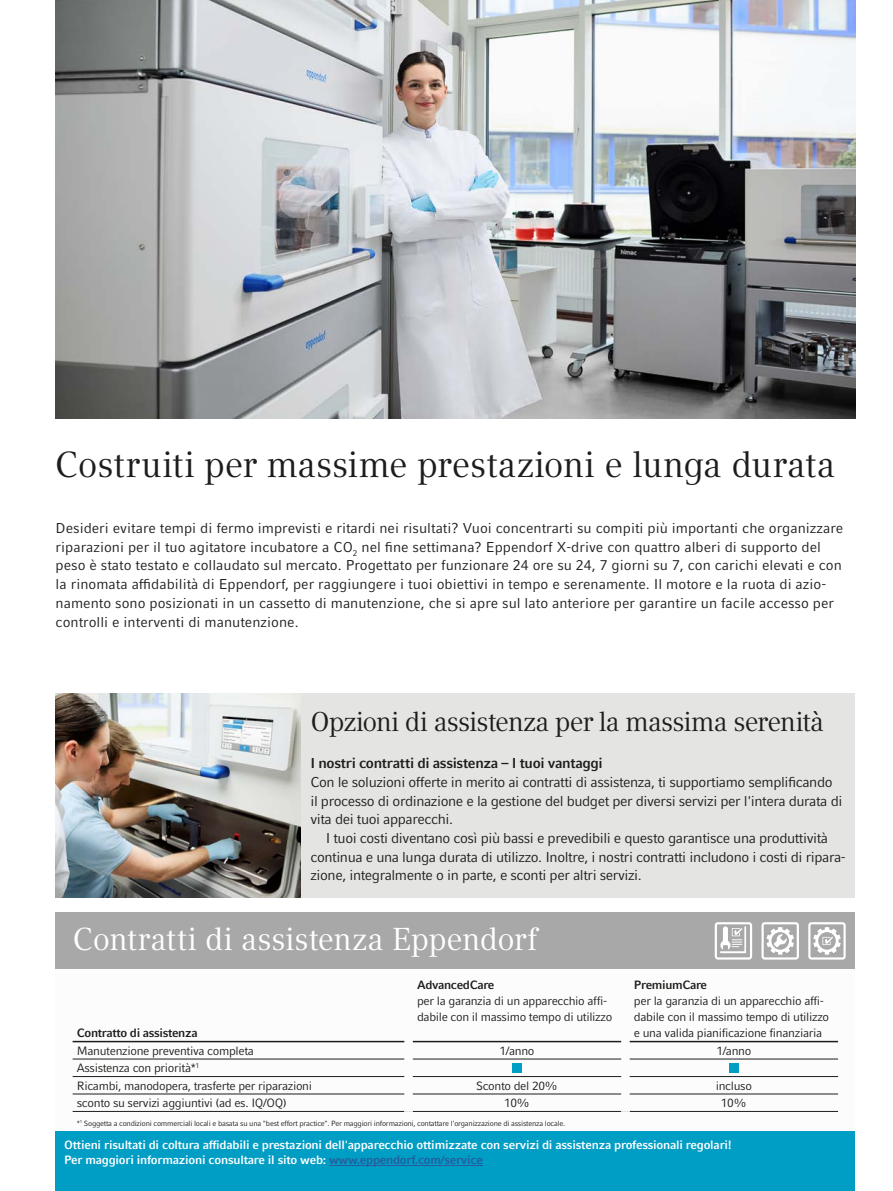
<style>
.page{position:relative;width:893px;height:1191px;background:#fff}
.page>*{position:absolute;margin:0;border:0;box-sizing:border-box;transform-origin:0 0}
._01_Headline_3_21pt{font:36px "Compatil Textfor Eppendorf";letter-spacing:-.01em;color:#1d1d1b}
._01_Headline_3_21pt-2{font:31.5px "Compatil Textfor Eppendorf";letter-spacing:-.01em;color:#fff}
._01_Headline_3_21pt-3{font:27px "Compatil Textfor Eppendorf";letter-spacing:-.03em;color:#1d1d1b}
._03_Body_Copy_no_pi_9_5pt{font:14.25px/18.8px "Compatil Factfor Eppendorf";color:#1d1d1b}
._03_Body_Copy_pi_9_5pt{font:14.25px/18.8px "Compatil Factfor Eppendorf";letter-spacing:-.03em;color:#1d1d1b}
._03_Body_Copy_no_pi_9_5pt-2{font:14.25px/18.8px "Compatil Factfor Eppendorf";letter-spacing:-.03em;color:#1d1d1b}
._03_Subtitle_9_5pt{font:700 14.25px "Compatil Factfor Eppendorf";letter-spacing:-.025em;color:#1d1d1b}
._03_Table_Header_8pt{font:700 12px/15px "Compatil Factfor Eppendorf";letter-spacing:-.02em;color:#fff}
._03_Table_Content_8pt{font:12px "Compatil Factfor Eppendorf";letter-spacing:-.03em;color:#1d1d1b}
._03_Table_Header_8pt-2{font:12px/16px "Compatil Factfor Eppendorf";letter-spacing:-.03em;color:#1d1d1b}
._03_Table_Header_8pt-3{font:700 12px "Compatil Factfor Eppendorf";letter-spacing:-.03em;color:#1d1d1b}
._03_Table_Content_8pt-2{font:7.5px "Compatil Factfor Eppendorf";letter-spacing:-.03em;color:#1d1d1b}
.s1{color:#275b9c}
</style>
<div class="page">
<img style="left:56px;top:0;width:799px;height:419px">
<img style="left:56px;top:693px;width:246px;height:204px">
<div style="left:56px;top:912px;width:799px;height:57px;background:#a8a8a8"></div>
<svg style="left:808px;top:922px;width:38px;height:37px"></svg>
<svg style="left:761px;top:922px;width:38px;height:37px"></svg>
<svg style="left:715px;top:922px;width:37px;height:37px"></svg>
<div style="left:302px;top:693px;width:553px;height:204px;background:#e4e4e3"></div>
<hr style="left:73px;top:1040px;width:331px;height:2px;background:#1d1d1b">
<hr style="left:73px;top:1058px;width:331px;height:1px;background:#1d1d1b">
<hr style="left:73px;top:1076px;width:331px;height:1px;background:#1d1d1b">
<hr style="left:73px;top:1093px;width:331px;height:1px;background:#1d1d1b">
<hr style="left:73px;top:1111px;width:331px;height:1px;background:#1d1d1b">
<hr style="left:413px;top:1111px;width:208px;height:1px;background:#1d1d1b">
<hr style="left:630px;top:1111px;width:208px;height:1px;background:#1d1d1b">
<hr style="left:413px;top:1040px;width:208px;height:2px;background:#1d1d1b">
<hr style="left:413px;top:1058px;width:208px;height:1px;background:#1d1d1b">
<hr style="left:413px;top:1076px;width:208px;height:1px;background:#1d1d1b">
<hr style="left:413px;top:1093px;width:208px;height:1px;background:#1d1d1b">
<hr style="left:630px;top:1040px;width:208px;height:2px;background:#1d1d1b">
<hr style="left:630px;top:1058px;width:208px;height:1px;background:#1d1d1b">
<hr style="left:630px;top:1076px;width:208px;height:1px;background:#1d1d1b">
<hr style="left:630px;top:1093px;width:208px;height:1px;background:#1d1d1b">
<div style="left:512px;top:1063px;width:9px;height:9px;background:#009dc5"></div>
<div style="left:729px;top:1063px;width:9px;height:9px;background:#009dc5"></div>
<div style="left:56px;top:1131px;width:799px;height:60px;background:#009dc5"></div>
<hr style="left:329px;top:1165px;width:154px;height:1px;background:#275b9c">
<p class="_01_Headline_3_21pt" style="left:55px;top:444px;width:782px">Costruiti per massime prestazioni e lunga durata</p>
<p class="_03_Body_Copy_no_pi_9_5pt" style="left:56px;top:518px;width:789px">Desideri evitare tempi di fermo imprevisti e ritardi nei risultati? Vuoi concentrarti su compiti più importanti che organizzare riparazioni per il tuo agitatore incubatore a CO<sub>2</sub> nel fine settimana? Eppendorf X-drive con quattro alberi di supporto del peso è stato testato e collaudato sul mercato. Progettato per funzionare 24 ore su 24, 7 giorni su 7, con carichi elevati e con la rinomata affidabilità di Eppendorf, per raggiungere i tuoi obiettivi in tempo e serenamente. Il motore e la ruota di azio&shy;namento sono posizionati in un cassetto di manutenzione, che si apre sul lato anteriore per garantire un facile accesso per controlli e interventi di manutenzione.</p>
<p class="_01_Headline_3_21pt-3" style="left:310px;top:705px;width:515px">Opzioni di assistenza per la massima serenità</p>
<p class="_03_Subtitle_9_5pt" style="left:310px;top:755px;width:294px">I nostri contratti di assistenza – I tuoi vantaggi</p>
<p class="_03_Body_Copy_no_pi_9_5pt-2" style="left:310px;top:772px;width:533px">Con le soluzioni offerte in merito ai contratti di assistenza, ti supportiamo semplificando il processo di ordinazione e la gestione del budget per diversi servizi per l'intera durata di vita dei tuoi apparecchi.</p>
<p class="_03_Body_Copy_pi_9_5pt" style="left:310px;top:828px;width:537px;text-indent:15px">I tuoi costi diventano così più bassi e prevedibili e questo garantisce una produttività continua e una lunga durata di utilizzo. Inoltre, i nostri contratti includono i costi di ripara&shy;zione, integralmente o in parte, e sconti per altri servizi.</p>
<p class="_01_Headline_3_21pt-2" style="left:73px;top:921px;width:466px">Contratti di assistenza Eppendorf</p>
<p class="_03_Table_Header_8pt-3" style="left:77px;top:1026px;width:122px">Contratto di assistenza</p>
<p class="_03_Table_Header_8pt-3" style="left:417px;top:978px;width:79px">AdvancedCare</p>
<p class="_03_Table_Header_8pt-2" style="left:417px;top:993px;width:197px">per la garanzia di un apparecchio affi&shy;dabile con il massimo tempo di utilizzo</p>
<p class="_03_Table_Header_8pt-3" style="left:634px;top:978px;width:75px">PremiumCare</p>
<p class="_03_Table_Header_8pt-2" style="left:634px;top:993px;width:197px">per la garanzia di un apparecchio affi&shy;dabile con il massimo tempo di utilizzo e una valida pianificazione finanziaria</p>
<p class="_03_Table_Content_8pt" style="left:77px;top:1043px;width:179px">Manutenzione preventiva completa</p>
<p class="_03_Table_Content_8pt" style="left:499px;top:1043px;width:37px">1/anno</p>
<p class="_03_Table_Content_8pt" style="left:716px;top:1043px;width:37px">1/anno</p>
<p class="_03_Table_Content_8pt" style="left:77px;top:1061px;width:124px">Assistenza con priorità*<sup>1</sup></p>
<p class="_03_Table_Content_8pt" style="left:77px;top:1078px;width:237px">Ricambi, manodopera, trasferte per riparazioni</p>
<p class="_03_Table_Content_8pt" style="left:476px;top:1078px;width:83px">Sconto del 20%</p>
<p class="_03_Table_Content_8pt" style="left:716px;top:1078px;width:38px">incluso</p>
<p class="_03_Table_Content_8pt" style="left:77px;top:1096px;width:212px">sconto su servizi aggiuntivi (ad es. IQ/OQ)</p>
<p class="_03_Table_Content_8pt" style="left:504px;top:1096px;width:27px">10%</p>
<p class="_03_Table_Content_8pt" style="left:721px;top:1096px;width:27px">10%</p>
<p class="_03_Table_Content_8pt-2" style="left:77px;top:1118px;width:490px">*<sup>1</sup> Soggetta a condizioni commerciali locali e basata su una "best effort practice". Per maggiori informazioni, contattare l'organizzazione di assistenza locale.</p>
<p class="_03_Table_Header_8pt" style="left:64px;top:1137px;width:669px">Ottieni risultati di coltura affidabili e prestazioni dell'apparecchio ottimizzate con servizi di assistenza professionali regolari!<br>Per maggiori informazioni consultare il sito web: <span class="s1">www.eppendorf.com/service</span></p>
</div>
